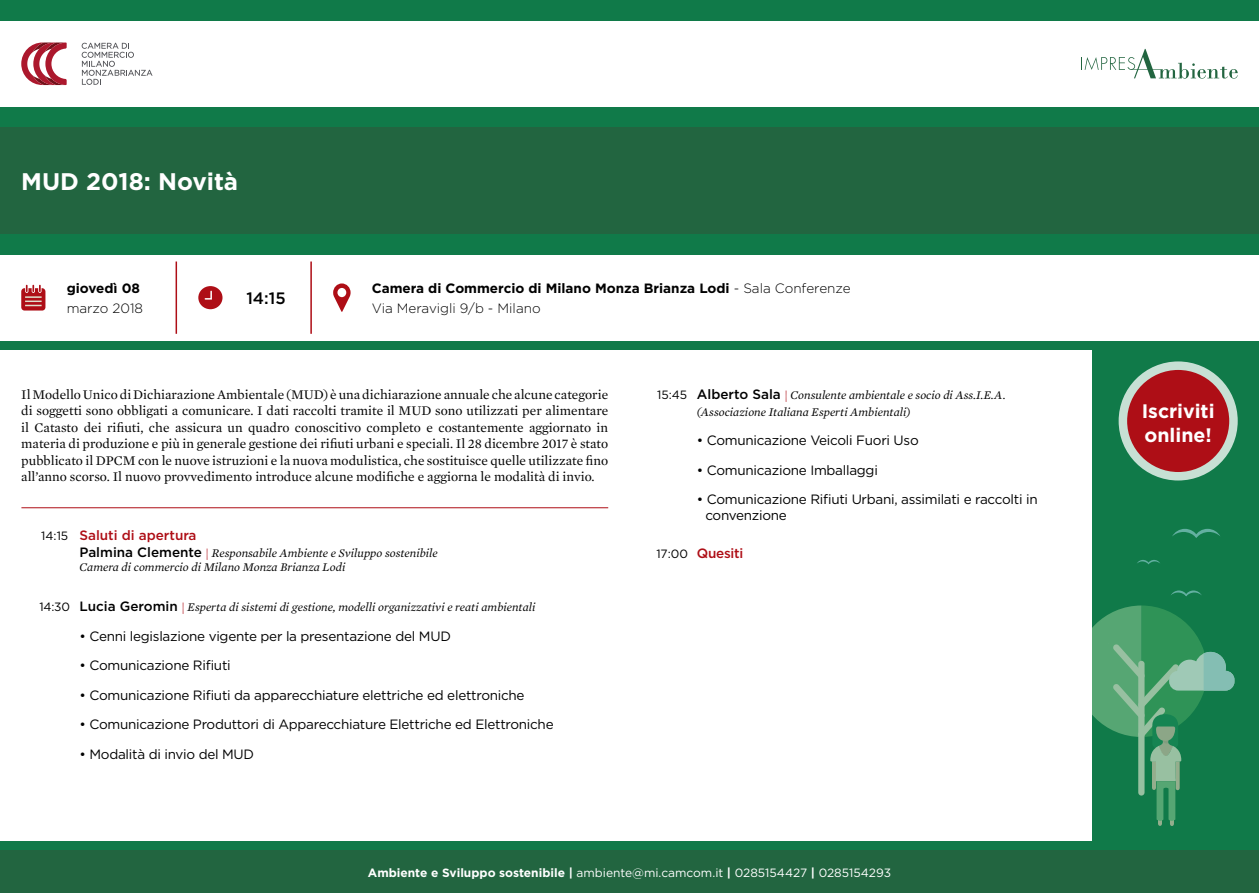
<style>
.page{position:relative;width:1259px;height:893px;background:#fff}
.page>*{position:absolute;margin:0;border:0;box-sizing:border-box;transform-origin:0 0}
.t1{font:700 24px "Gotham";color:#fff}
.t2{font:700 19.5px/24px "Gotham";color:#fff}
.t3{font:500 16.5px "Gotham";color:#000}
.t4{font:13.5px/16.5px "Mercury Text G1";color:#000;text-align:justify}
.t5{font:13.5px/16.2px "Gotham";letter-spacing:-.02em;color:#000}
.t6{font:700 13.5px/19.5px "Gotham";color:#000}
.t7{font:500 13.5px "Gotham";color:#ae0e16}
.t8{font:300 13.5px "Gotham";color:#000}
.t9{font:500 13.5px "Gotham";letter-spacing:-.02em;color:#ae0e16}
.t10{font:italic 12px/16.2px "Mercury Text G1";color:#000}
.t11{font:12px "Gotham";color:#fff}
.t12{font:12px "Gotham";color:#000}
.s1{font-weight:300}
.s2{font-family:"Gotham";font-weight:500;font-style:normal;font-size:13.5px}
.s3{color:#ae0e16}
.s4{font-weight:700}
</style>
<div class="page">
<div style="left:608px;top:0;width:651px;height:893px;background:#107a49"></div>
<svg style="left:1171px;top:590px;width:30px;height:6px"></svg>
<svg style="left:1172px;top:529px;width:48px;height:9px"></svg>
<svg style="left:1137px;top:560px;width:23px;height:4px"></svg>
<svg style="left:1091px;top:605px;width:143px;height:221px"></svg>
<div style="left:0;top:0;width:651px;height:893px;background:#107a49"></div>
<div style="left:0;top:850px;width:1259px;height:43px;background:#226540"></div>
<div style="left:0;top:128px;width:1259px;height:106px;background:#226540"></div>
<div style="left:0;top:21px;width:1259px;height:85px;background:#fff"></div>
<svg style="left:82px;top:43px;width:71px;height:42px"></svg>
<svg style="left:21px;top:43px;width:46px;height:42px"></svg>
<div style="left:0;top:255px;width:1259px;height:85px;background:#fff"></div>
<svg style="left:1081px;top:49px;width:156px;height:30px"></svg>
<svg style="left:1118px;top:361px;width:119px;height:119px;background:#c0d9cc"></svg>
<div style="left:1127px;top:370px;width:102px;height:102px;background:#ae0e16;border-radius:50%"></div>
<hr style="left:176px;top:261px;width:1px;height:73px;background:#ae0e16">
<hr style="left:310px;top:261px;width:2px;height:73px;background:#ae0e16">
<div style="left:198px;top:286px;width:24px;height:23px;background:#ae0e16;border-radius:50%"></div>
<svg style="left:204px;top:290px;width:8px;height:10px"></svg>
<svg style="left:333px;top:283px;width:17px;height:29px"></svg>
<svg style="left:21px;top:285px;width:24px;height:26px"></svg>
<div style="left:0;top:350px;width:1091px;height:490px;background:#fff"></div>
<hr style="left:21px;top:507px;width:587px;height:1px;background:#ae0e16">
<h1 class="t1" style="left:21px;top:166px;width:218px">MUD 2018: Novità</h1>
<p class="t6" style="left:67px;top:279px;width:75px">giovedì 08</p>
<p class="t8" style="left:67px;top:299px;width:78px">marzo 2018</p>
<p class="t3" style="left:246px;top:288px;width:41px">14:15</p>
<p class="t6" style="left:372px;top:279px;width:480px">Camera di Commercio di Milano Monza Brianza Lodi <span class="s1">- Sala Conferenze<br>Via Meravigli 9/b - Milano</span></p>
<p class="t4" style="left:21px;top:385px;width:588px">Il Modello Unico di Dichiarazione Ambientale (MUD) è una dichiarazione annuale che alcune categorie di soggetti sono obbligati a comunicare. I dati raccolti tramite il MUD sono utilizzati per alimentare il Catasto dei rifiuti, che assicura un quadro conoscitivo completo e costantemente aggiornato in materia di produzione e più in generale gestione dei rifiuti urbani e speciali. Il 28 dicembre 2017 è stato pubblicato il DPCM con le nuove istruzioni e la nuova modulistica, che sostituisce quelle utilizzate fino all’anno scorso. Il nuovo provvedimento introduce alcune modifiche e aggiorna le modalità di invio.</p>
<p class="t12" style="left:657px;top:387px;width:32px">15:45</p>
<p class="t12" style="left:41px;top:528px;width:29px">14:15</p>
<p class="t12" style="left:40px;top:600px;width:32px">14:30</p>
<p class="t7" style="left:79px;top:527px;width:119px">Saluti di apertura</p>
<p class="t10" style="left:79px;top:545px;width:360px;line-height:14.4px"><span class="s2">Palmina Clemente</span> <span class="s3">|</span> Responsabile Ambiente e Sviluppo sostenibile<br>Camera di commercio di Milano Monza Brianza Lodi</p>
<p class="t10" style="left:79px;top:599px;width:457px"><span class="s2">Lucia Geromin</span> <span class="s3">|</span> Esperta di sistemi di gestione, modelli organizzativi e reati ambientali</p>
<p class="t5" style="left:79px;top:628px;width:373px">• Cenni legislazione vigente per la presentazione del MUD</p>
<p class="t5" style="left:79px;top:657px;width:153px">• Comunicazione Rifiuti</p>
<p class="t5" style="left:79px;top:687px;width:446px">• Comunicazione Rifiuti da apparecchiature elettriche ed elettroniche</p>
<p class="t5" style="left:79px;top:716px;width:476px">• Comunicazione Produttori di Apparecchiature Elettriche ed Elettroniche</p>
<p class="t5" style="left:79px;top:746px;width:176px">• Modalità di invio del MUD</p>
<p class="t12" style="left:656px;top:546px;width:33px">17:00</p>
<p class="t10" style="left:697px;top:387px;width:310px"><span class="s2">Alberto Sala</span> <span class="s3">|</span> Consulente ambientale e socio di Ass.I.E.A. (Associazione Italiana Esperti Ambientali)</p>
<p class="t5" style="left:697px;top:432px;width:223px">• Comunicazione Veicoli Fuori Uso</p>
<p class="t5" style="left:697px;top:461px;width:182px">• Comunicazione Imballaggi</p>
<p class="t5" style="left:705px;top:491px;width:334px;text-indent:-9px">• Comunicazione Rifiuti Urbani, assimilati e raccolti in convenzione</p>
<p class="t9" style="left:697px;top:544px;width:48px">Quesiti</p>
<p class="t11" style="left:368px;top:865px;width:525px"><span class="s4">Ambiente e Sviluppo sostenibile |</span> ambiente@mi.camcom.it <span class="s4">|</span> 0285154427 <span class="s4">|</span> 0285154293</p>
<h2 class="t2" style="left:1141px;top:399px;width:74px">Iscriviti online!</h2>
</div>
